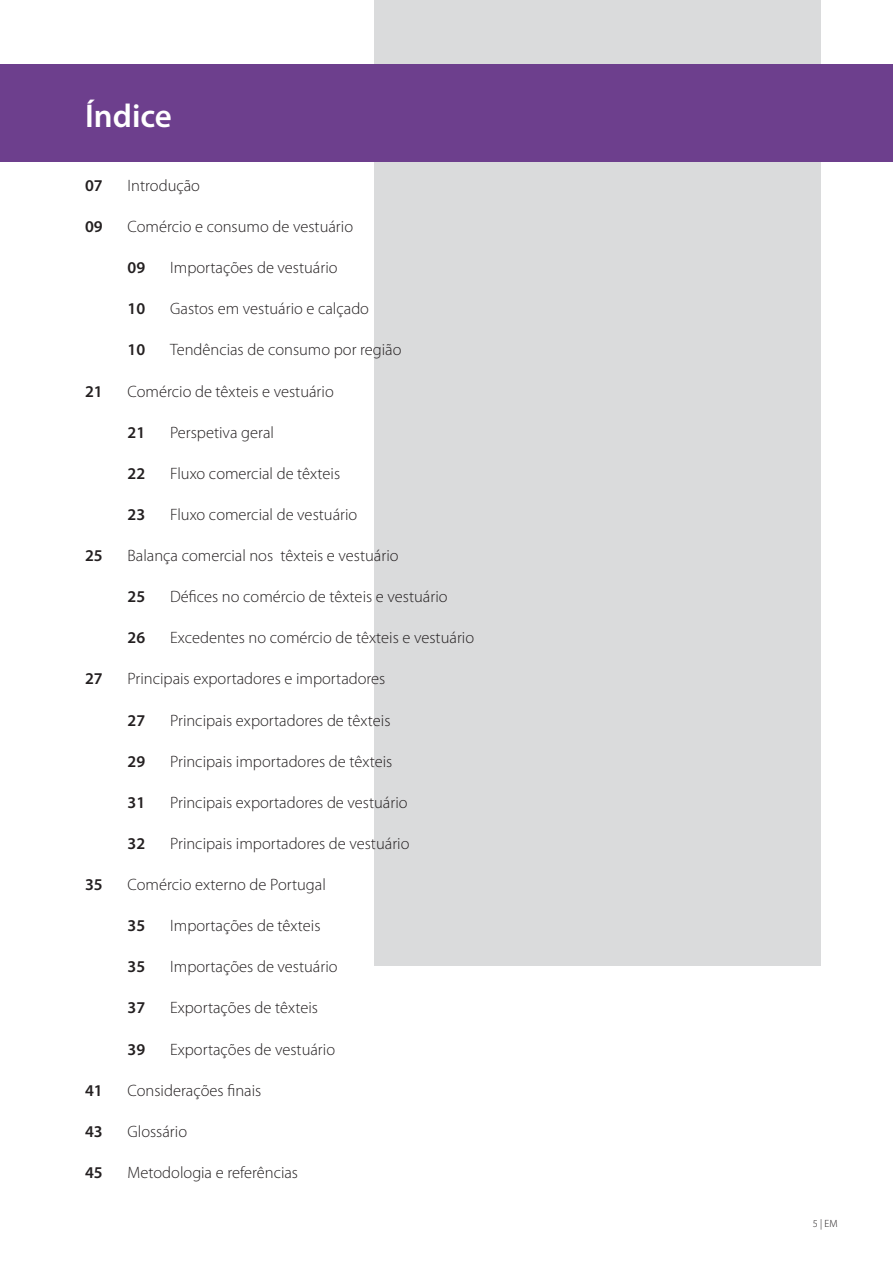
<style>
.page{position:relative;width:893px;height:1263px;background:#fff}
.page>*{position:absolute;margin:0;border:0;box-sizing:border-box;transform-origin:0 0}
.t1{font:600 33px "Myriad Pro";color:#fff}
.t2{font:300 16.5px "Myriad Pro";color:#231f20}
.t3{font:600 16.5px "Myriad Pro";color:#231f20}
.t4{font:300 10.5px "Myriad Pro";color:#231f20}
</style>
<div class="page">
<div style="left:374px;top:0;width:447px;height:966px;background:#dadbdc"></div>
<div style="left:0;top:64px;width:893px;height:98px;background:#6d3f8d"></div>
<h1 class="t1" style="left:85px;top:95px;width:88px">Índice</h1>
<p class="t3" style="left:85px;top:175px;width:19px">07</p>
<p class="t2" style="left:128px;top:176px;width:74px">Introdução</p>
<p class="t3" style="left:85px;top:216px;width:19px">09</p>
<p class="t2" style="left:128px;top:218px;width:227px">Comércio e consumo de vestuário</p>
<p class="t3" style="left:128px;top:257px;width:19px">09</p>
<p class="t2" style="left:170px;top:259px;width:169px">Importações de vestuário</p>
<p class="t3" style="left:128px;top:298px;width:19px">10</p>
<p class="t2" style="left:170px;top:300px;width:200px">Gastos em vestuário e calçado</p>
<p class="t3" style="left:128px;top:339px;width:19px">10</p>
<p class="t2" style="left:170px;top:341px;width:233px">Tendências de consumo por região</p>
<p class="t3" style="left:85px;top:381px;width:19px">21</p>
<p class="t2" style="left:128px;top:382px;width:208px">Comércio de têxteis e vestuário</p>
<p class="t3" style="left:128px;top:422px;width:19px">21</p>
<p class="t2" style="left:170px;top:423px;width:105px">Perspetiva geral</p>
<p class="t3" style="left:128px;top:463px;width:19px">22</p>
<p class="t2" style="left:170px;top:464px;width:172px">Fluxo comercial de têxteis</p>
<p class="t3" style="left:128px;top:504px;width:19px">23</p>
<p class="t2" style="left:170px;top:505px;width:189px">Fluxo comercial de vestuário</p>
<p class="t3" style="left:85px;top:545px;width:19px">25</p>
<p class="t2" style="left:128px;top:546px;width:273px">Balança comercial nos têxteis e vestuário</p>
<p class="t3" style="left:128px;top:586px;width:19px">25</p>
<p class="t2" style="left:170px;top:588px;width:279px">Défices no comércio de têxteis e vestuário</p>
<p class="t3" style="left:128px;top:627px;width:19px">26</p>
<p class="t2" style="left:170px;top:629px;width:306px">Excedentes no comércio de têxteis e vestuário</p>
<p class="t3" style="left:85px;top:668px;width:19px">27</p>
<p class="t2" style="left:128px;top:670px;width:259px">Principais exportadores e importadores</p>
<p class="t3" style="left:128px;top:709px;width:19px">27</p>
<p class="t2" style="left:170px;top:711px;width:222px">Principais exportadores de têxteis</p>
<p class="t3" style="left:128px;top:751px;width:19px">29</p>
<p class="t2" style="left:170px;top:752px;width:224px">Principais importadores de têxteis</p>
<p class="t3" style="left:128px;top:792px;width:19px">31</p>
<p class="t2" style="left:170px;top:793px;width:239px">Principais exportadores de vestuário</p>
<p class="t3" style="left:128px;top:833px;width:19px">32</p>
<p class="t2" style="left:170px;top:834px;width:241px">Principais importadores de vestuário</p>
<p class="t3" style="left:85px;top:874px;width:19px">35</p>
<p class="t2" style="left:128px;top:875px;width:200px">Comércio externo de Portugal</p>
<p class="t3" style="left:128px;top:915px;width:19px">35</p>
<p class="t2" style="left:170px;top:917px;width:152px">Importações de têxteis</p>
<p class="t3" style="left:128px;top:956px;width:19px">35</p>
<p class="t2" style="left:170px;top:958px;width:169px">Importações de vestuário</p>
<p class="t3" style="left:128px;top:997px;width:19px">37</p>
<p class="t2" style="left:170px;top:999px;width:149px">Exportações de têxteis</p>
<p class="t3" style="left:128px;top:1038px;width:19px">39</p>
<p class="t2" style="left:170px;top:1040px;width:167px">Exportações de vestuário</p>
<p class="t3" style="left:85px;top:1080px;width:19px">41</p>
<p class="t2" style="left:128px;top:1081px;width:135px">Considerações finais</p>
<p class="t3" style="left:85px;top:1121px;width:19px">43</p>
<p class="t2" style="left:128px;top:1122px;width:61px">Glossário</p>
<p class="t3" style="left:85px;top:1162px;width:19px">45</p>
<p class="t2" style="left:128px;top:1163px;width:172px">Metodologia e referências</p>
<p class="t4" style="left:813px;top:1218px;width:27px">5 | EM</p>
</div>
